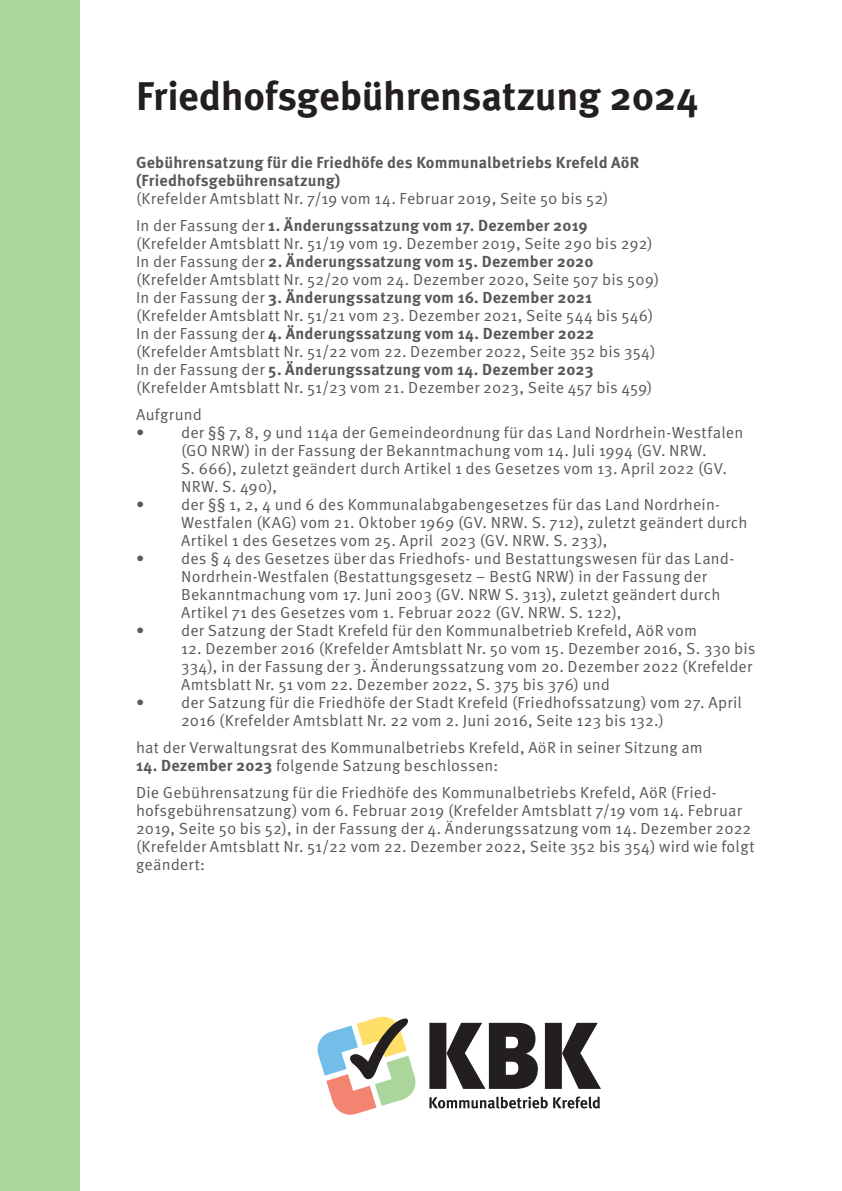
<style>
.page{position:relative;width:842px;height:1191px;background:#fff}
.page>*{position:absolute;margin:0;border:0;box-sizing:border-box;transform-origin:0 0}
.t1{font:700 40px "Meta Pro";letter-spacing:-.01em;color:#231f20}
.t2{font:16px/18px "Meta Pro Norm";letter-spacing:.015em;color:#57585a}
.t3{font:700 16px/18px "Meta Pro";letter-spacing:.01em;color:#57585a}
.s1{font-family:"Meta Pro Norm";font-weight:400}
.s2{font-family:"Meta Pro";font-weight:700}
</style>
<div class="page">
<svg style="left:429px;top:1022px;width:172px;height:66px"></svg>
<svg style="left:429px;top:1096px;width:171px;height:12px"></svg>
<svg style="left:317px;top:1016px;width:99px;height:99px"></svg>
<div style="left:0;top:0;width:79px;height:1191px;background:#aad59b"></div>
<h1 class="t1" style="left:136px;top:65px;width:563px">Friedhofsgebührensatzung 2024</h1>
<p class="t3" style="left:136px;top:152px;width:505px">Gebührensatzung für die Friedhöfe des Kommunalbetriebs Krefeld AöR (Friedhofsgebührensatzung)</p>
<p class="t2" style="left:136px;top:188px;width:474px">(Krefelder Amtsblatt Nr. 7/19 vom 14. Februar 2019, Seite 50 bis 52)</p>
<p class="t3" style="left:136px;top:215px;width:453px"><span class="s1">In der Fassung der</span> 1. Änderungssatzung vom 17. Dezember 2019</p>
<p class="t2" style="left:136px;top:233px;width:518px">(Krefelder Amtsblatt Nr. 51/19 vom 19. Dezember 2019, Seite 290 bis 292)</p>
<p class="t3" style="left:136px;top:251px;width:459px"><span class="s1">In der Fassung der</span> 2. Änderungssatzung vom 15. Dezember 2020</p>
<p class="t2" style="left:136px;top:269px;width:525px">(Krefelder Amtsblatt Nr. 52/20 vom 24. Dezember 2020, Seite 507 bis 509)</p>
<p class="t3" style="left:136px;top:287px;width:457px"><span class="s1">In der Fassung der</span> 3. Änderungssatzung vom 16. Dezember 2021</p>
<p class="t2" style="left:136px;top:305px;width:519px">(Krefelder Amtsblatt Nr. 51/21 vom 23. Dezember 2021, Seite 544 bis 546)</p>
<p class="t3" style="left:136px;top:323px;width:460px"><span class="s1">In der Fassung der</span> 4. Änderungssatzung vom 14. Dezember 2022</p>
<p class="t2" style="left:136px;top:341px;width:521px">(Krefelder Amtsblatt Nr. 51/22 vom 22. Dezember 2022, Seite 352 bis 354)</p>
<p class="t3" style="left:136px;top:359px;width:459px"><span class="s1">In der Fassung der</span> 5. Änderungssatzung vom 14. Dezember 2023</p>
<p class="t2" style="left:136px;top:373px;width:518px;line-height:27px">(Krefelder Amtsblatt Nr. 51/23 vom 21. Dezember 2023, Seite 457 bis 459)<br>Aufgrund</p>
<p class="t2" style="left:181px;top:422px;width:564px;text-indent:-45px">• der §§ 7, 8, 9 und 114a der Gemeindeordnung für das Land Nordrhein-Westfalen (GO NRW) in der Fassung der Bekanntmachung vom 14. Juli 1994 (GV. NRW.<br>S. 666), zuletzt geändert durch Artikel 1 des Gesetzes vom 13. April 2022 (GV.<br>NRW. S. 490),</p>
<p class="t2" style="left:181px;top:494px;width:568px;text-indent:-45px">• der §§ 1, 2, 4 und 6 des Kommunalabgabengesetzes für das Land Nordrhein-<br>Westfalen (KAG) vom 21. Oktober 1969 (GV. NRW. S. 712), zuletzt geändert durch<br>Artikel 1 des Gesetzes vom 25. April 2023 (GV. NRW. S. 233),</p>
<p class="t2" style="left:181px;top:548px;width:555px;text-indent:-45px">• des § 4 des Gesetzes über das Friedhofs- und Bestattungswesen für das Land-Nordrhein-Westfalen (Bestattungsgesetz – BestG NRW) in der Fassung der Bekanntmachung vom 17. Juni 2003 (GV. NRW S. 313), zuletzt geändert durch Artikel 71 des Gesetzes vom 1. Februar 2022 (GV. NRW. S. 122),</p>
<p class="t2" style="left:136px;top:620px;width:562px">• der Satzung der Stadt Krefeld für den Kommunalbetrieb Krefeld, AöR vom</p>
<p class="t2" style="left:181px;top:638px;width:576px">12. Dezember 2016 (Krefelder Amtsblatt Nr. 50 vom 15. Dezember 2016, S. 330 bis<br>334), in der Fassung der 3. Änderungssatzung vom 20. Dezember 2022 (Krefelder<br>Amtsblatt Nr. 51 vom 22. Dezember 2022, S. 375 bis 376) und</p>
<p class="t2" style="left:181px;top:692px;width:562px;text-indent:-45px">• der Satzung für die Friedhöfe der Stadt Krefeld (Friedhofssatzung) vom 27. April<br>2016 (Krefelder Amtsblatt Nr. 22 vom 2. Juni 2016, Seite 123 bis 132.)</p>
<p class="t2" style="left:136px;top:737px;width:568px">hat der Verwaltungsrat des Kommunalbetriebs Krefeld, AöR in seiner Sitzung am</p>
<p class="t2" style="left:136px;top:751px;width:582px;line-height:27px"><span class="s2">14. Dezember 2023</span> folgende Satzung beschlossen:<br>Die Gebührensatzung für die Friedhöfe des Kommunalbetriebs Krefeld, AöR (Fried-</p>
<p class="t2" style="left:136px;top:800px;width:620px">hofsgebührensatzung) vom 6. Februar 2019 (Krefelder Amtsblatt 7/19 vom 14. Februar 2019, Seite 50 bis 52), in der Fassung der 4. Änderungssatzung vom 14. Dezember 2022 (Krefelder Amtsblatt Nr. 51/22 vom 22. Dezember 2022, Seite 352 bis 354) wird wie folgt geändert:</p>
</div>
